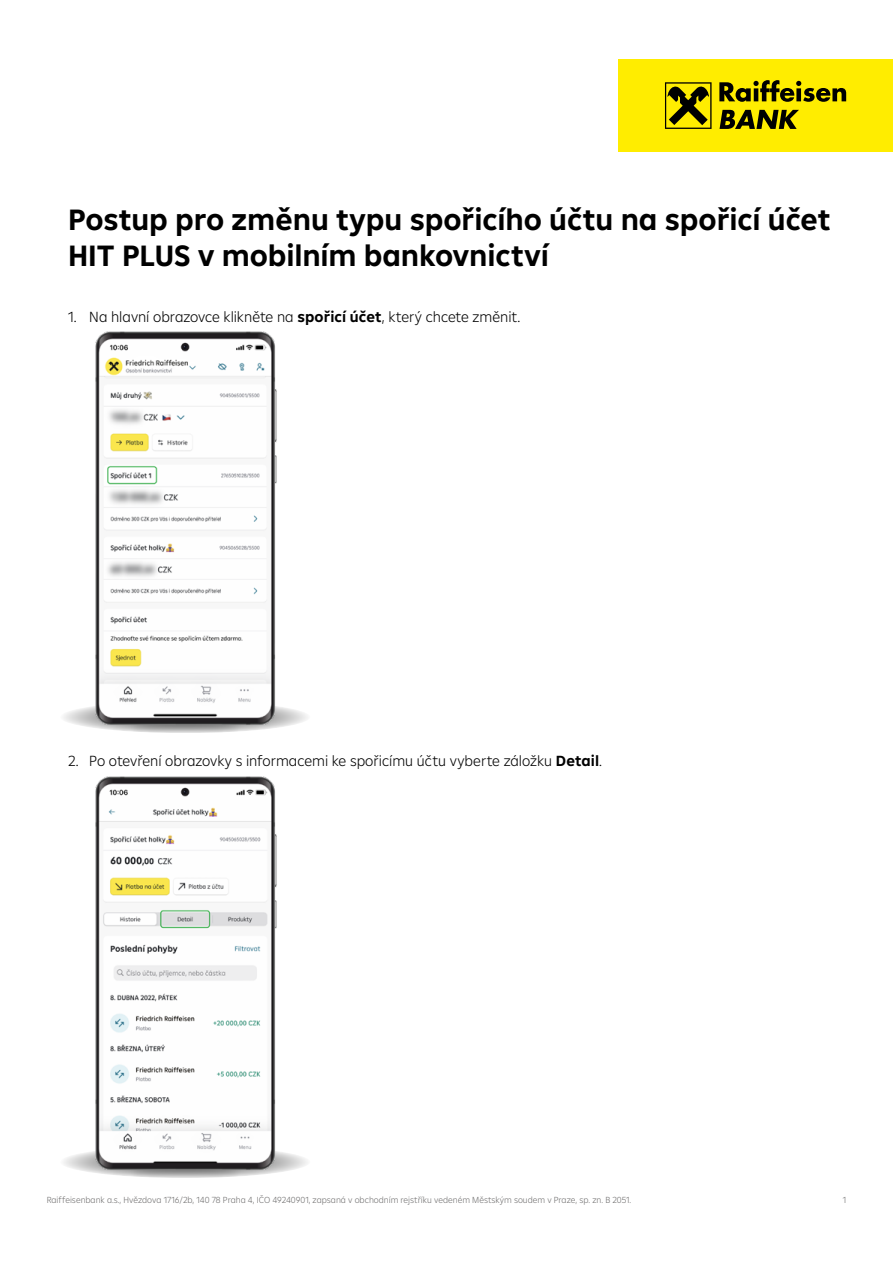
<style>
.page{position:relative;width:893px;height:1263px;background:#fff}
.page>*{position:absolute;margin:0;border:0;box-sizing:border-box;transform-origin:0 0}
.t1{font:700 30px/36px "Amalia";letter-spacing:-.005em;color:#000}
.t2{font:300 15px "Amalia";letter-spacing:-.005em;color:#000}
.t3{font:300 9px "Amalia";color:#706f6f}
.s1{font-weight:700}
</style>
<div class="page">
<svg style="left:60px;top:701px;width:250px;height:32px"></svg>
<svg style="left:60px;top:1146px;width:250px;height:32px"></svg>
<img style="left:89px;top:331px;width:192px;height:402px">
<img style="left:89px;top:776px;width:192px;height:402px">
<div style="left:618px;top:60px;width:275px;height:92px;background:#ffed00"></div>
<svg style="left:719px;top:80px;width:127px;height:49px"></svg>
<svg style="left:665px;top:82px;width:47px;height:47px"></svg>
<h1 class="t1" style="left:68px;top:201px;width:764px">Postup pro změnu typu spořicího účtu na spořicí účet<br>HIT PLUS v mobilním bankovnictví</h1>
<p class="t2" style="left:68px;top:307px;width:454px">1. Na hlavní obrazovce klikněte na <span class="s1">spořicí účet</span>, který chcete změnit.</p>
<p class="t2" style="left:68px;top:751px;width:535px">2. Po otevření obrazovky s informacemi ke spořicímu účtu vyberte záložku <span class="s1">Detail</span>.</p>
<p class="t3" style="left:47px;top:1194px;width:586px">Raiffeisenbank a.s., Hvězdova 1716/2b, 140 78 Praha 4, IČO 49240901, zapsaná v obchodním rejstříku vedeném Městským soudem v Praze, sp. zn. B 2051.</p>
<p class="t3" style="left:843px;top:1194px;width:5px">1</p>
</div>
